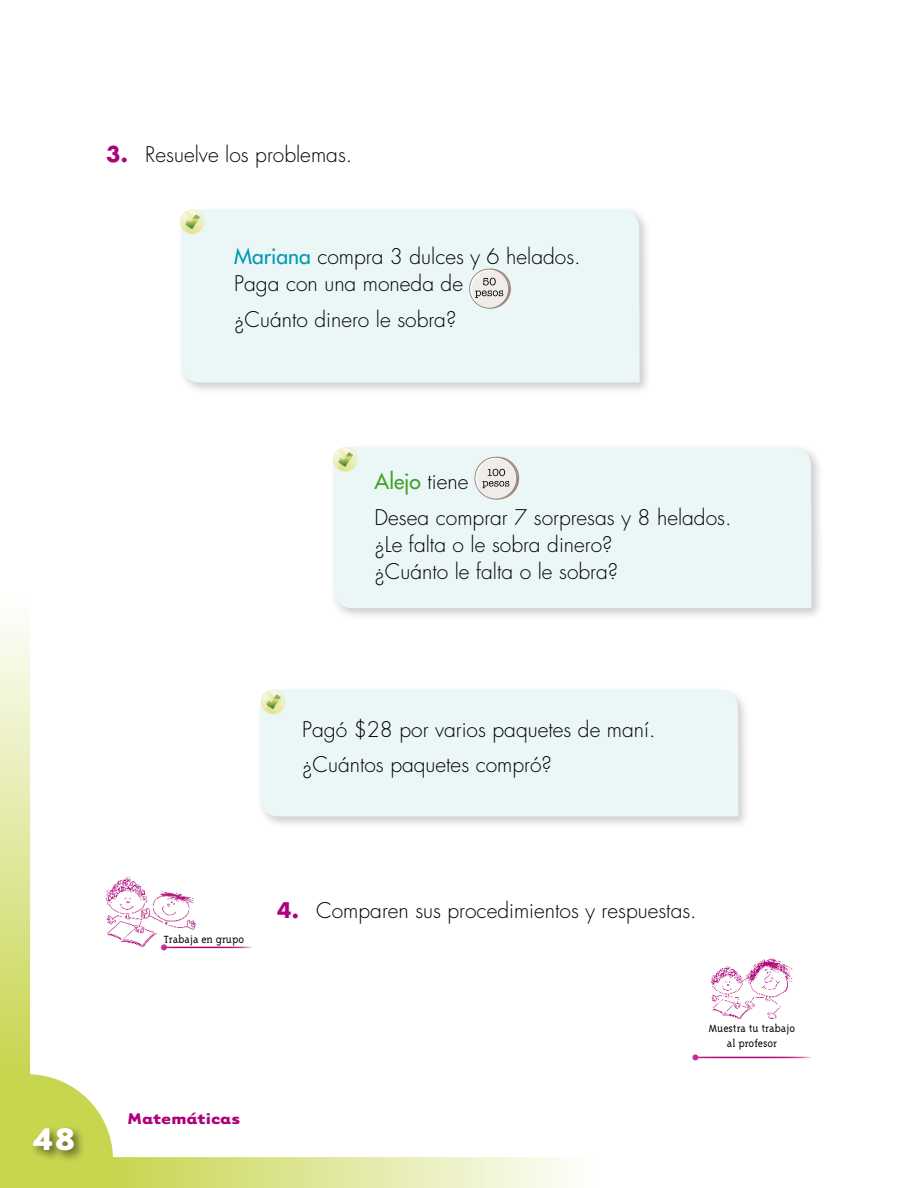
<style>
.page{position:relative;width:918px;height:1188px;background:#fff}
.page>*{position:absolute;margin:0;border:0;box-sizing:border-box;transform-origin:0 0}
.t1{font:700 36px "Tarzana Wide";color:#fff}
.t2{font:300 21px/27px "Futura";color:#000}
.t3{font:700 18px "Tarzana Wide";color:#b0007c}
.t4{font:300 12px/14.4px "Triplex Serif";color:#000;text-align:center}
.s1{font-weight:700;color:#b0007c}
.s2{font-weight:400;color:#009aae}
.s3{font-weight:400;color:#44a12b}
</style>
<div class="page">
<div style="left:178px;top:206px;width:474px;height:189px;background:#000;opacity:.2"></div>
<div style="left:182px;top:210px;width:458px;height:173px;background:#ebf6f7"></div>
<div style="left:330px;top:443px;width:494px;height:177px;background:#000;opacity:.2"></div>
<div style="left:334px;top:447px;width:478px;height:161px;background:#ebf6f7"></div>
<div style="left:257px;top:686px;width:494px;height:143px;background:#000;opacity:.2"></div>
<div style="left:596px;top:690px;width:143px;height:126px;background:#ebf6f7"></div>
<img style="left:712px;top:958px;width:80px;height:61px">
<hr style="left:695px;top:1057px;width:117px;height:1px;background:#b0007c">
<svg style="left:692px;top:1054px;width:6px;height:6px"></svg>
<svg style="left:470px;top:269px;width:40px;height:40px;background:#d6d4d2"></svg>
<svg style="left:475px;top:457px;width:44px;height:42px;background:#d8d6d4"></svg>
<svg style="left:180px;top:210px;width:25px;height:24px"></svg>
<svg style="left:333px;top:447px;width:25px;height:25px"></svg>
<svg style="left:0;top:595px;width:596px;height:593px"></svg>
<p class="t2" style="left:106px;top:141px;width:248px"><span class="s1">3.</span> Resuelve los problemas.</p>
<p class="t2" style="left:234px;top:244px;width:348px"><span class="s2">Mariana</span> compra 3 dulces y 6 helados.<br>Paga con una moneda de</p>
<p class="t2" style="left:234px;top:306px;width:224px">¿Cuánto dinero le sobra?</p>
<h1 class="t1" style="left:32px;top:1115px;width:45px">48</h1>
<p class="t2" style="left:375px;top:464px;width:359px;line-height:35.5px"><span class="s3">Alejo</span> tiene<br>Desea comprar 7 sorpresas y 8 helados.</p>
<p class="t2" style="left:375px;top:531px;width:245px">¿Le falta o le sobra dinero? ¿Cuánto le falta o le sobra?</p>
<p class="t2" style="left:302px;top:712px;width:355px;line-height:35.5px">Pagó $28 por varios paquetes de maní. ¿Cuántos paquetes compró?</p>
<p class="t4" style="left:164px;top:932px;width:82px">Trabaja en grupo</p>
<p class="t3" style="left:128px;top:1106px;width:114px">Matemáticas</p>
<p class="t2" style="left:277px;top:897px;width:421px"><span class="s1">4.</span> Comparen sus procedimientos y respuestas.</p>
<p class="t4" style="left:709px;top:1021px;width:88px">Muestra tu trabajo al profesor</p>
</div>
